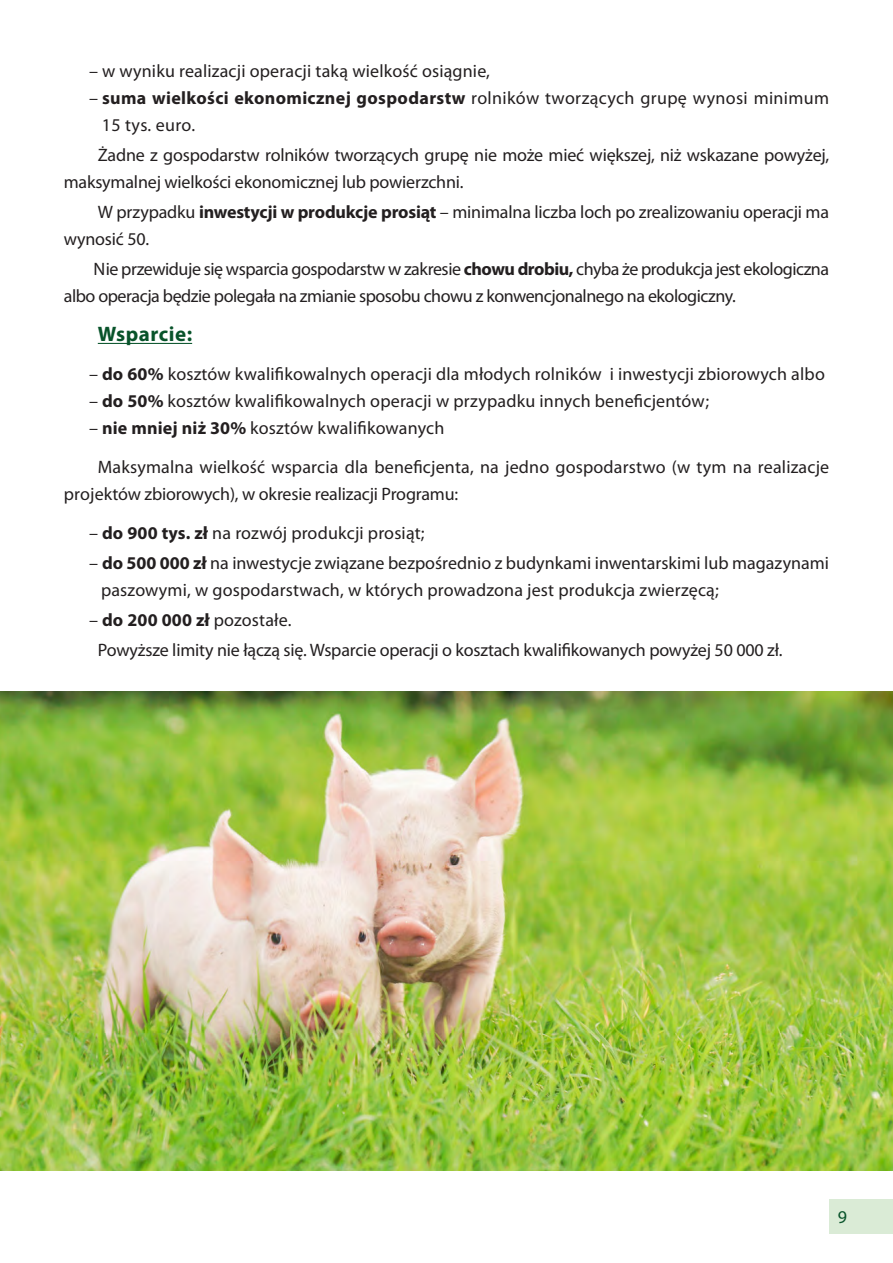
<style>
.page{position:relative;width:893px;height:1263px;background:#fff}
.page>*{position:absolute;margin:0;border:0;box-sizing:border-box;transform-origin:0 0}
.Styl_akapitowy_3{font:700 21px "Myriad Pro";letter-spacing:.025em;color:#08532a}
.Styl_akapitowy_1{font:18px/27px "Myriad Pro";letter-spacing:.01em;color:#231f20}
.Styl_akapitowy_3-2{font:18px/27px "Myriad Pro";letter-spacing:-.015em;color:#231f20}
.Styl_akapitowy_2{font:18px/27px "Myriad Pro";letter-spacing:.01em;color:#231f20}
.Styl_akapitowy_2-2{font:18px "Myriad Pro";letter-spacing:-.01em;color:#231f20}
.t1{font:18px "Myriad Pro";color:#08532a}
.s1{font-weight:700}
</style>
<div class="page">
<hr style="left:98px;top:343px;width:94px;height:1px;background:#08532a">
<div style="left:829px;top:1199px;width:64px;height:34px;background:#daebd6"></div>
<img style="left:0;top:691px;width:893px;height:479px">
<p class="Styl_akapitowy_1" style="left:89px;top:57px;width:402px">– w wyniku realizacji operacji taką wielkość osiągnie,</p>
<p class="Styl_akapitowy_1" style="left:102px;top:84px;width:729px;text-indent:-12px">– <span class="s1">suma wielkości ekonomicznej gospodarstw</span> rolników tworzących grupę wynosi minimum<br>15 tys. euro.</p>
<p class="Styl_akapitowy_3-2" style="left:64px;top:141px;width:767px;text-indent:34px">Żadne z gospodarstw rolników tworzących grupę nie może mieć większej, niż wskazane powyżej, maksymalnej wielkości ekonomicznej lub powierzchni.</p>
<p class="Styl_akapitowy_3-2" style="left:64px;top:198px;width:767px;text-indent:34px">W przypadku <span class="s1">inwestycji w produkcje prosiąt</span> – minimalna liczba loch po zrealizowaniu operacji ma wynosić 50.</p>
<p class="Styl_akapitowy_3-2" style="left:64px;top:255px;width:767px;text-indent:30px">Nie przewiduje się wsparcia gospodarstw w zakresie <span class="s1">chowu drobiu,</span> chyba że produkcja jest ekologiczna albo operacja będzie polegała na zmianie sposobu chowu z konwencjonalnego na ekologiczny.</p>
<p class="Styl_akapitowy_3" style="left:98px;top:321px;width:96px">Wsparcie:</p>
<p class="Styl_akapitowy_1" style="left:89px;top:360px;width:737px">– <span class="s1">do 60%</span> kosztów kwalifikowalnych operacji dla młodych rolników i inwestycji zbiorowych albo</p>
<p class="Styl_akapitowy_1" style="left:89px;top:387px;width:621px">– <span class="s1">do 50%</span> kosztów kwalifikowalnych operacji w przypadku innych beneficjentów;</p>
<p class="Styl_akapitowy_1" style="left:89px;top:414px;width:357px">– <span class="s1">nie mniej niż 30%</span> kosztów kwalifikowanych</p>
<p class="Styl_akapitowy_2" style="left:64px;top:453px;width:767px;text-indent:34px">Maksymalna wielkość wsparcia dla beneficjenta, na jedno gospodarstwo (w tym na realizacje projektów zbiorowych), w okresie realizacji Programu:</p>
<p class="Styl_akapitowy_1" style="left:89px;top:519px;width:337px">– <span class="s1">do 900 tys. zł</span> na rozwój produkcji prosiąt;</p>
<p class="Styl_akapitowy_1" style="left:101px;top:549px;width:730px;text-indent:-12px">– <span class="s1">do 500 000 zł</span> na inwestycje związane bezpośrednio z budynkami inwentarskimi lub magazynami paszowymi, w gospodarstwach, w których prowadzona jest produkcja zwierzęcą;</p>
<p class="Styl_akapitowy_1" style="left:89px;top:606px;width:204px">– <span class="s1">do 200 000 zł</span> pozostałe.</p>
<p class="Styl_akapitowy_2-2" style="left:98px;top:639px;width:686px">Powyższe limity nie łączą się. Wsparcie operacji o kosztach kwalifikowanych powyżej 50 000 zł.</p>
<p class="t1" style="left:838px;top:1206px;width:11px">9</p>
</div>
